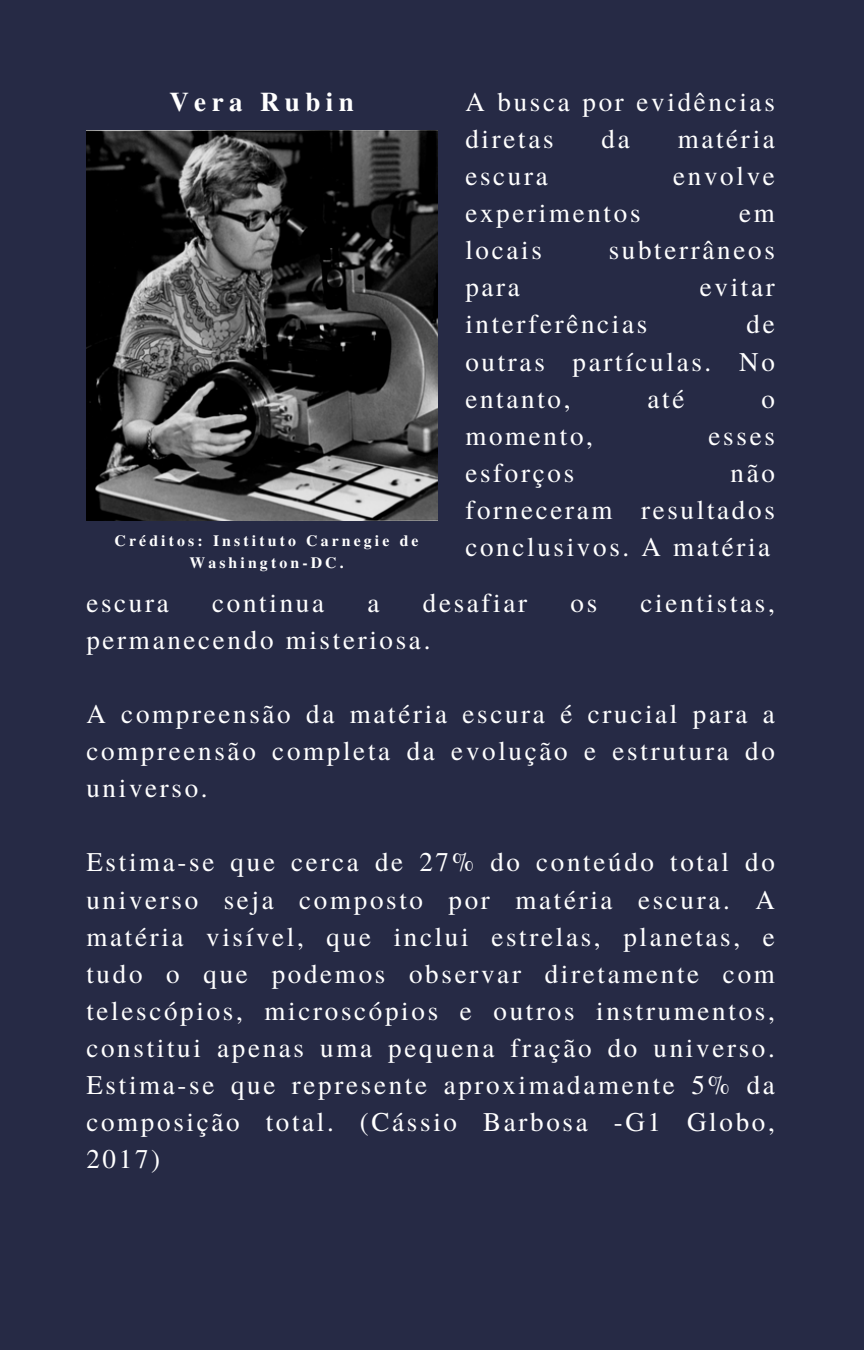
<style>
.page{position:relative;width:864px;height:1350px;background:#262a45}
.page>*{position:absolute;margin:0;border:0;box-sizing:border-box;transform-origin:0 0}
.t1{font:27px/37.1px "Te X Gyre Termes";letter-spacing:.1em;color:#fff;text-align:justify}
.t2{font:700 27px "Te X Gyre Termes";letter-spacing:.2em;color:#fff}
.t3{font:700 15.75px/22.3px "Te X Gyre Termes";letter-spacing:.2em;color:#fff;text-align:center}
</style>
<div class="page">
<img style="left:86px;top:130px;width:351px;height:390px">
<h2 class="t2" style="left:169px;top:81px;width:186px">Vera Rubin</h2>
<h2 class="t1" style="left:465px;top:82px;width:311px">A busca por evidências diretas</h2>
<h2 class="t1" style="left:602px;top:119px;width:30px">da</h2>
<h2 class="t1" style="left:678px;top:119px;width:99px">matéria</h2>
<h2 class="t3" style="left:115px;top:528px;width:306px">Créditos: Instituto Carnegie de<br>Washington-DC.</h2>
<h2 class="t1" style="left:465px;top:156px;width:84px">escura</h2>
<h2 class="t1" style="left:673px;top:156px;width:103px">envolve</h2>
<h2 class="t1" style="left:465px;top:193px;width:177px">experimentos</h2>
<h2 class="t1" style="left:739px;top:193px;width:37px">em</h2>
<h2 class="t1" style="left:465px;top:230px;width:78px">locais</h2>
<h2 class="t1" style="left:609px;top:230px;width:168px">subterrâneos</h2>
<h2 class="t1" style="left:465px;top:267px;width:56px">para</h2>
<h2 class="t1" style="left:700px;top:267px;width:76px">evitar</h2>
<h2 class="t1" style="left:465px;top:304px;width:184px">interferências</h2>
<h2 class="t1" style="left:465px;top:304px;width:311px;text-indent:281px">de outras partículas. No entanto,</h2>
<h2 class="t1" style="left:647px;top:379px;width:38px">até</h2>
<h2 class="t1" style="left:761px;top:379px;width:15px">o</h2>
<h2 class="t1" style="left:465px;top:416px;width:129px">momento,</h2>
<h2 class="t1" style="left:709px;top:416px;width:68px">esses</h2>
<h2 class="t1" style="left:465px;top:453px;width:110px">esforços</h2>
<h2 class="t1" style="left:465px;top:453px;width:311px;text-indent:265px">não forneceram resultados conclusivos. A matéria</h2>
<p class="t1" style="left:86px;top:583px;width:84px">escura</p>
<p class="t1" style="left:212px;top:583px;width:113px">continua</p>
<p class="t1" style="left:367px;top:583px;width:13px">a</p>
<p class="t1" style="left:423px;top:583px;width:106px">desafiar</p>
<p class="t1" style="left:571px;top:583px;width:28px">os</p>
<p class="t1" style="left:641px;top:583px;width:136px">cientistas,</p>
<p class="t1" style="left:86px;top:620px;width:346px">permanecendo misteriosa.</p>
<p class="t1" style="left:86px;top:694px;width:690px">A compreensão da matéria escura é crucial para a compreensão completa da evolução e estrutura do universo.</p>
<h2 class="t1" style="left:86px;top:842px;width:690px">Estima-se que cerca de 27% do conteúdo total do universo seja composto por matéria escura. A matéria visível, que inclui estrelas, planetas, e tudo o que podemos observar diretamente com telescópios, microscópios e outros instrumentos, constitui apenas uma pequena fração do universo.<br>Estima-se que represente aproximadamente 5% da composição total. (Cássio Barbosa -G1 Globo, 2017)</h2>
</div>
